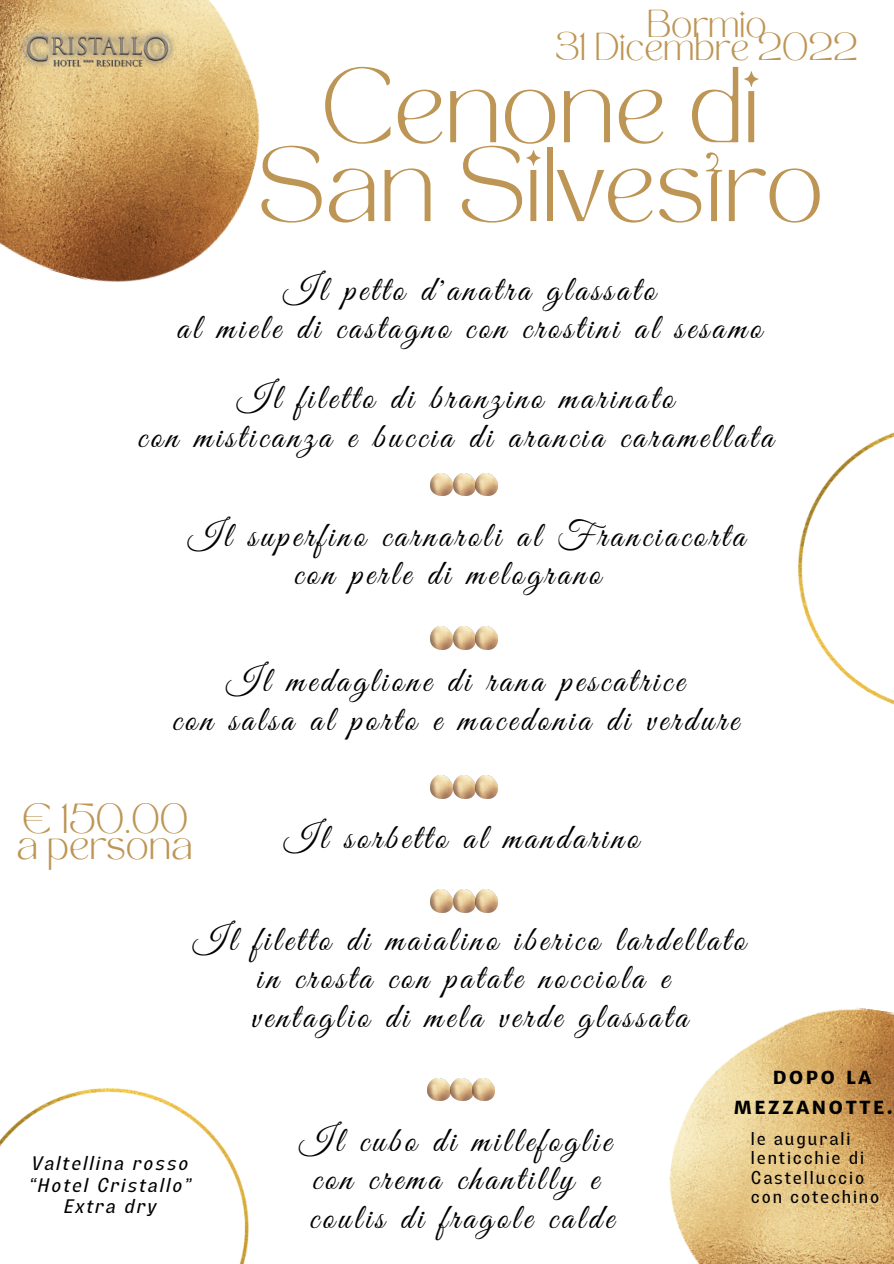
<style>
.page{position:relative;width:894px;height:1264px;background:#fff}
.page>*{position:absolute;margin:0;border:0;box-sizing:border-box;transform-origin:0 0}
.t1{font:73.95px/78.8px "TAN MON CHERI Regular";color:#bd9554;text-align:center}
.t2{font:35.4px/38.2px "Great Vibes";letter-spacing:.1em;color:#000;text-align:center}
.t3{font:29.4px/25.2px "TAN MON CHERI Regular";color:#bd9554}
.t4{font:27.3px/23px "TAN MON CHERI Regular";color:#bd9554;text-align:center}
.t5{font:italic 19.5px/21.5px "Lazord";letter-spacing:.1em;color:#000;text-align:center}
.t6{font:18px/19.2px "Lazord";letter-spacing:.1em;color:#000}
.t7{font:800 18px/30.5px "Merriweather Sans";letter-spacing:.15em;color:#000}
</style>
<div class="page">
<img style="left:0;top:1088px;width:248px;height:175px">
<img style="left:798px;top:432px;width:95px;height:273px">
<img style="left:669px;top:1007px;width:224px;height:256px">
<img style="left:0;top:0;width:260px;height:282px">
<img style="left:15px;top:22px;width:165px;height:55px">
<img style="left:430px;top:473px;width:67px;height:23px">
<img style="left:430px;top:627px;width:67px;height:22px">
<img style="left:430px;top:775px;width:67px;height:23px">
<img style="left:430px;top:889px;width:67px;height:23px">
<img style="left:427px;top:1078px;width:67px;height:22px">
<p class="t4" style="left:555px;top:17px;width:303px">Bormio<br>31 Dicembre 2022</p>
<h1 class="t1" style="left:257px;top:80px;width:567px">Cenone di<br>San Silvestro</h1>
<p class="t2" style="left:177px;top:272px;width:586px">Il petto d'anatra glassato<br>al miele di castagno con crostini al sesamo</p>
<p class="t2" style="left:137px;top:381px;width:637px">Il filetto di branzino marinato<br>con misticanza e buccia di arancia caramellata</p>
<p class="t2" style="left:294px;top:519px;width:452px;text-align:left;text-indent:-106px">Il superfino carnaroli al Franciacorta con perle di melograno</p>
<p class="t2" style="left:172px;top:664px;width:568px">Il medaglione di rana pescatrice<br>con salsa al porto e macedonia di verdure</p>
<p class="t3" style="left:16px;top:811px;width:178px">€ 150.00 a persona</p>
<p class="t2" style="left:284px;top:821px;width:356px">Il sorbetto al mandarino</p>
<p class="t2" style="left:193px;top:922px;width:553px">Il filetto di maialino iberico lardellato in crosta con patate nocciola e<br>ventaglio di mela verde glassata</p>
<p class="t5" style="left:28px;top:1155px;width:163px">Valtellina rosso “Hotel Cristallo”<br>Extra dry</p>
<p class="t2" style="left:299px;top:1123px;width:316px;text-align:left">Il cubo di millefoglie con crema chantilly e coulis di fragole calde</p>
<p class="t7" style="left:734px;top:1062px;width:160px;text-indent:38px">DOPO LA<br>MEZZANOTTE.</p>
<p class="t6" style="left:750px;top:1131px;width:130px">le augurali lenticchie di<br>Castelluccio con cotechino</p>
</div>
